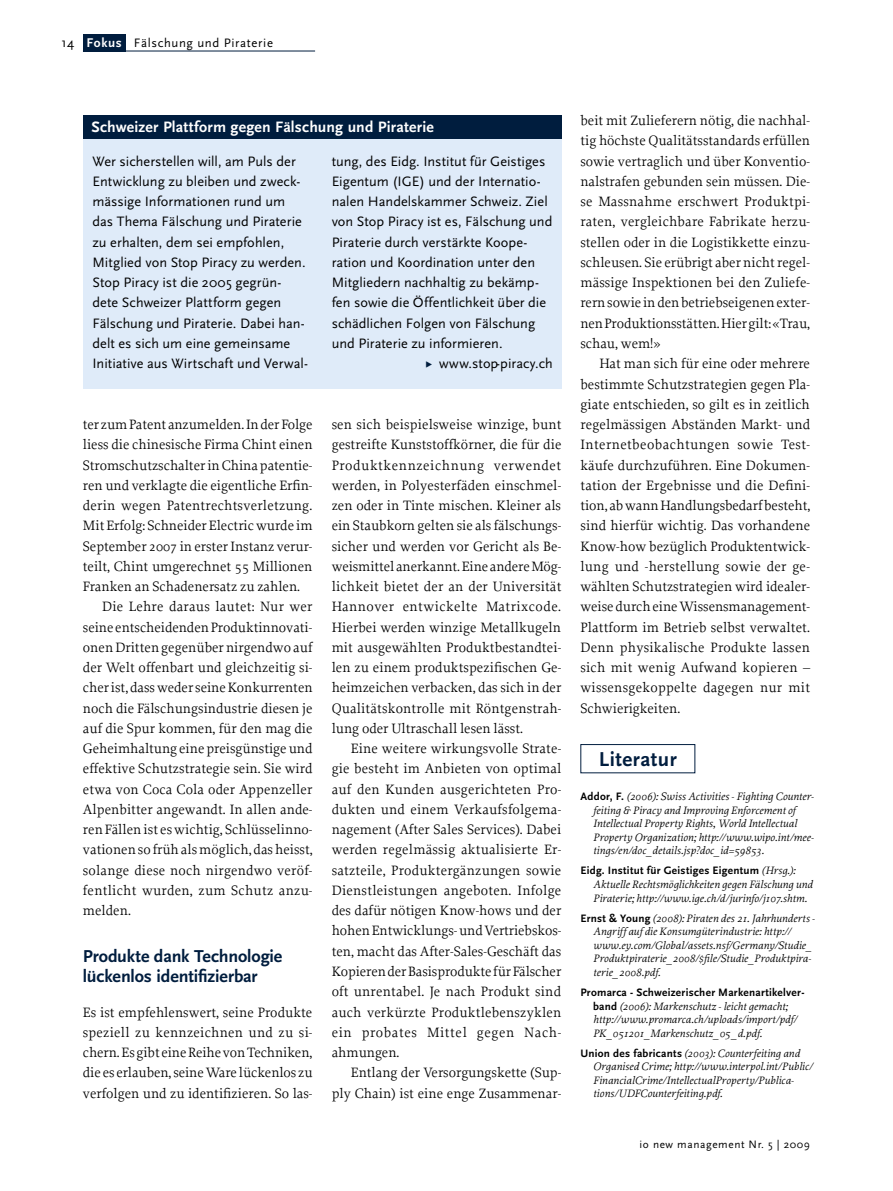
<style>
.page{position:relative;width:893px;height:1191px;background:#fff}
.page>*{position:absolute;margin:0;border:0;box-sizing:border-box;transform-origin:0 0}
.t1{font:700 21px "Scala Sans";letter-spacing:.025em;color:#001d3e}
.t2{font:700 18px/20.2px "Scala Sans";letter-spacing:-.005em;color:#001d3e}
.t3{font:700 15.75px "Scala Sans";letter-spacing:.01em;color:#fff}
.t4{font:14.25px/20.2px "Proforma";color:#000;text-align:justify}
.t5{font:14.25px/20.2px "Scala Sans";letter-spacing:.005em;color:#000}
.t6{font:14.25px "Proforma";letter-spacing:.02em;color:#000}
.t7{font:12.75px "Scala Sans";letter-spacing:.05em;color:#000}
.t8{font:italic 11.25px/13.5px "Proforma";letter-spacing:.01em;color:#000}
.t9{font:700 11.25px "Scala Sans";letter-spacing:.025em;color:#000}
.t10{font:11.25px "Scala Sans";letter-spacing:.055em;color:#000}
.s1{font-size:13.5px}
.s2{font-weight:700;font-size:13.2px;color:#fff}
.s3{font-family:"Courier Std";font-weight:700;color:#001d3e}
.s4{font-family:"Scala Sans";font-weight:700;font-style:normal}
.s5{font-family:"Proforma";font-weight:400;font-style:italic}
</style>
<div class="page">
<hr style="left:83px;top:51px;width:232px;height:1px;background:#001d3e">
<div style="left:83px;top:34px;width:42px;height:17px;background:#001d3e"></div>
<div style="left:580px;top:744px;width:115px;height:29px;border:1px solid #001d3e"></div>
<div style="left:83px;top:115px;width:478px;height:274px;background:#dfebf9"></div>
<div style="left:83px;top:115px;width:478px;height:23px;background:#001d3e"></div>
<p class="t7" style="left:62px;top:36px;width:213px"><span class="s1">14</span> <span class="s2">Fokus</span> Fälschung und Piraterie</p>
<p class="t3" style="left:91px;top:118px;width:344px">Schweizer Plattform gegen Fälschung und Piraterie</p>
<p class="t5" style="left:332px;top:151px;width:215px">tung, des Eidg. Institut für Geis-tiges</p>
<p class="t5" style="left:332px;top:171px;width:211px">Eigentum (IGE) und der Internatio-</p>
<p class="t5" style="left:332px;top:192px;width:218px">nalen Handelskammer Schweiz. Ziel</p>
<p class="t5" style="left:332px;top:212px;width:222px">von Stop Piracy ist es, Fälschung und</p>
<p class="t5" style="left:332px;top:232px;width:196px">Piraterie durch verstärkte Koope-</p>
<p class="t5" style="left:332px;top:252px;width:205px">ration und Koordination unter den</p>
<p class="t5" style="left:332px;top:273px;width:209px">Mitgliedern nachhaltig zu bekämp-</p>
<p class="t5" style="left:332px;top:293px;width:216px">fen sowie die Öffentlichkeit über die</p>
<p class="t5" style="left:332px;top:313px;width:205px">schädlichen Folgen von Fälschung</p>
<p class="t5" style="left:332px;top:333px;width:172px">und Piraterie zu informieren.</p>
<p class="t5" style="left:425px;top:354px;width:129px"><span class="s3">▶</span> www.stop-- piracy.ch</p>
<p class="t5" style="left:92px;top:151px;width:217px">Wer sicherstellen will, am Puls der Entwicklung zu bleiben und zweck&shy;mässige Informationen rund um das Thema Fälschung und Piraterie zu erhalten, dem sei empfohlen, Mit-glied von Stop Piracy zu werden.<br>Stop Piracy ist die 2005 gegrün-<br>dete Schweizer Plattform gegen Fälschung und Piraterie. Dabei han&shy;delt es sich um eine gemeinsame Initiative aus Wirtschaft und Verwal-</p>
<p class="t4" style="left:83px;top:414px;width:231px">ter zum Patent anzumelden. In der Folge</p>
<p class="t4" style="left:83px;top:434px;width:231px">liess die chinesische Firma Chint einen</p>
<p class="t4" style="left:83px;top:454px;width:231px">Stromschutzschalter in China patentie-</p>
<p class="t4" style="left:83px;top:475px;width:231px">ren und verklagte die eigentliche Erfin-</p>
<p class="t4" style="left:83px;top:495px;width:231px">derin wegen Patentrechtsverletzung.</p>
<p class="t4" style="left:83px;top:515px;width:231px">Mit Erfolg: Schneider Electric wurde im</p>
<p class="t4" style="left:83px;top:535px;width:231px">September 2007 in erster Instanz verur-</p>
<p class="t4" style="left:83px;top:556px;width:231px">teilt, Chint umgerechnet 55 Millionen</p>
<p class="t4" style="left:83px;top:576px;width:219px">Franken an Schadenersatz zu zahlen.</p>
<p class="t6" style="left:102px;top:598px;width:212px">Die Lehre daraus lautet: Nur wer</p>
<p class="t4" style="left:83px;top:616px;width:231px">seine entscheidenden Produktinnovati-</p>
<p class="t4" style="left:83px;top:637px;width:231px">onen Dritten gegenüber nirgendwo auf</p>
<p class="t4" style="left:83px;top:657px;width:231px">der Welt offenbart und gleichzeitig si-</p>
<p class="t4" style="left:83px;top:677px;width:231px">cher ist, dass weder seine Konkurrenten</p>
<p class="t4" style="left:83px;top:697px;width:231px">noch die Fälschungsindustrie diesen je</p>
<p class="t4" style="left:83px;top:718px;width:231px">auf die Spur kommen, für den mag die</p>
<p class="t4" style="left:83px;top:738px;width:231px">Geheimhaltung eine preisgünstige und</p>
<p class="t4" style="left:83px;top:758px;width:231px">effektive Schutzstrategie sein. Sie wird</p>
<p class="t4" style="left:83px;top:778px;width:231px">etwa von Coca Cola oder Appenzeller</p>
<p class="t4" style="left:83px;top:799px;width:231px">Alpenbitter angewandt. In allen ande-</p>
<p class="t4" style="left:83px;top:819px;width:231px">ren Fällen ist es wichtig, Schlüsselinno-</p>
<p class="t4" style="left:83px;top:839px;width:231px">vationen so früh als möglich, das heisst,</p>
<p class="t4" style="left:83px;top:859px;width:231px">solange diese noch nirgendwo veröf-</p>
<p class="t6" style="left:83px;top:881px;width:231px">fentlicht wurden, zum Schutz anzu-</p>
<p class="t4" style="left:83px;top:900px;width:49px">melden.</p>
<p class="t2" style="left:83px;top:946px;width:201px">Produkte dank Technologie lückenlos identifizierbar</p>
<p class="t4" style="left:83px;top:1001px;width:231px">Es ist empfehlenswert, seine Produkte speziell zu kennzeichnen und zu si&shy;chern. Es gibt eine Reihe von Techniken, die es erlauben, seine Ware lückenlos zu verfolgen und zu identifizieren. So las-</p>
<p class="t4" style="left:332px;top:414px;width:231px">sen sich beispielsweise winzige, bunt gestreifte Kunststoffkörner, die für die Produktkennzeichnung verwendet werden, in Polyesterfäden einschmel&shy;zen oder in Tinte mischen. Kleiner als ein Staubkorn gelten sie als fälschungs&shy;sicher und werden vor Gericht als Be&shy;weismittel anerkannt. Eine andere Mög&shy;lichkeit bietet der an der Universität Hannover entwickelte Matrixcode.<br>Hierbei werden winzige Metallkugeln mit ausgewählten Produktbestandtei&shy;len zu einem produktspezifischen Ge&shy;heimzeichen verbacken, das sich in der Qualitätskontrolle mit Röntgenstrah&shy;lung oder Ultraschall lesen lässt.</p>
<p class="t4" style="left:332px;top:738px;width:231px;text-indent:19px">Eine weitere wirkungsvolle Strate&shy;gie besteht im Anbieten von optimal auf den Kunden ausgerichteten Pro&shy;dukten und einem Verkaufsfolgema&shy;nagement (After Sales Services). Dabei werden regelmässig aktualisierte Er&shy;satzteile, Produktergänzungen sowie Dienstleistungen angeboten. Infolge des dafür nötigen Know-hows und der hohen Entwicklungs- und Vertriebskos‑ ten, macht das After-Sales-Geschäft das Kopieren der Basisprodukte für Fälscher oft unrentabel. Je nach Produkt sind auch verkürzte Produktlebenszyklen ein probates Mittel gegen Nach&shy;ahmungen.</p>
<p class="t4" style="left:332px;top:1062px;width:231px;text-align:right">Entlang der Versorgungskette (Sup&shy;ply Chain) ist eine enge Zusammenar-</p>
<p class="t4" style="left:580px;top:110px;width:231px">beit mit Zulieferern nötig, die nachhal&shy;tig höchste Qualitätsstandards erfüllen sowie vertraglich und über Konventio&shy;nalstrafen gebunden sein müssen. Die&shy;se Massnahme erschwert Produktpi&shy;raten, vergleichbare Fabrikate herzu&shy;stellen oder in die Logistikkette einzu&shy;schleusen. Sie erübrigt aber nicht regel&shy;mässige Inspektionen bei den Zuliefe‑ rern sowie in den betriebseigenen exter&shy;nen Produktionsstätten. Hier gilt: «Trau, schau, wem!»</p>
<p class="t4" style="left:580px;top:353px;width:231px;text-indent:19px">Hat man sich für eine oder mehrere bestimmte Schutzstrategien gegen Pla&shy;giate entschieden, so gilt es in zeitlich regelmässigen Abständen Markt- und Internetbeobachtungen sowie Test&shy;käufe durchzuführen. Eine Dokumen&shy;tation der Ergebnisse und die Defini&shy;tion, ab wann Handlungsbedarf besteht, sind hierfür wichtig. Das vorhandene Know-how bezüglich Produktentwick&shy;lung und -herstellung sowie der ge&shy;wählten Schutzstrategien wird idealer&shy;weise durch eine Wissensmanagement-Plattform im Betrieb selbst verwaltet.<br>Denn physikalische Produkte lassen sich mit wenig Aufwand kopieren – wissensgekoppelte dagegen nur mit Schwierigkeiten.</p>
<h1 class="t1" style="left:599px;top:748px;width:80px">Literatur</h1>
<p class="t8" style="left:593px;top:789px;width:222px;text-indent:-13px"><span class="s4">Addor, F.</span> (2006): Swiss Activities - Fighting Counter&shy;feiting &amp; Piracy and Improving Enforcement of Intellectual Property Rights, World Intellectual Property Organization; http://www.wipo.int/mee&shy;tings/en/doc_details.jsp?doc_id=59853.</p>
<p class="t9" style="left:580px;top:864px;width:217px">Eidg. Institut für Geistiges Eigentum <span class="s5">(Hrsg.):</span></p>
<p class="t8" style="left:593px;top:877px;width:221px">Aktuelle Rechtsmöglichkeiten gegen Fälschung und<br>Piraterie; http://www.ige.ch/d/jurinfo/j107.shtm.</p>
<p class="t8" style="left:593px;top:911px;width:223px;text-indent:-13px"><span class="s4">Ernst &amp; Young</span> (2008): Piraten des 21. Jahrhunderts - Angriff auf die Konsumgüterindustrie: http:// www.ey.com/Global/assets.nsf/Germany/Studie_ Produktpiraterie_2008/$file/Studie_Produktpira&shy;terie_2008.pdf.</p>
<p class="t9" style="left:580px;top:986px;width:226px">Promarca - Schweizerischer Markenartikelver-</p>
<p class="t8" style="left:593px;top:998px;width:205px"><span class="s4">band</span> (2006): Markenschutz - leicht gemacht; http://www.promarca.ch/uploads/import/pdf/<br>PK_051201_Markenschutz_05_d.pdf.</p>
<p class="t8" style="left:593px;top:1046px;width:221px;text-indent:-13px"><span class="s4">Union des fabricants</span> (2003): Counterfeiting and Organised Crime; http://www.interpol.int/Public/ FinancialCrime/IntellectualProperty/Publica&shy;tions/UDFCounterfeiting.pdf.</p>
<p class="t10" style="left:640px;top:1138px;width:172px">io new management Nr. 5 | 2009</p>
</div>
